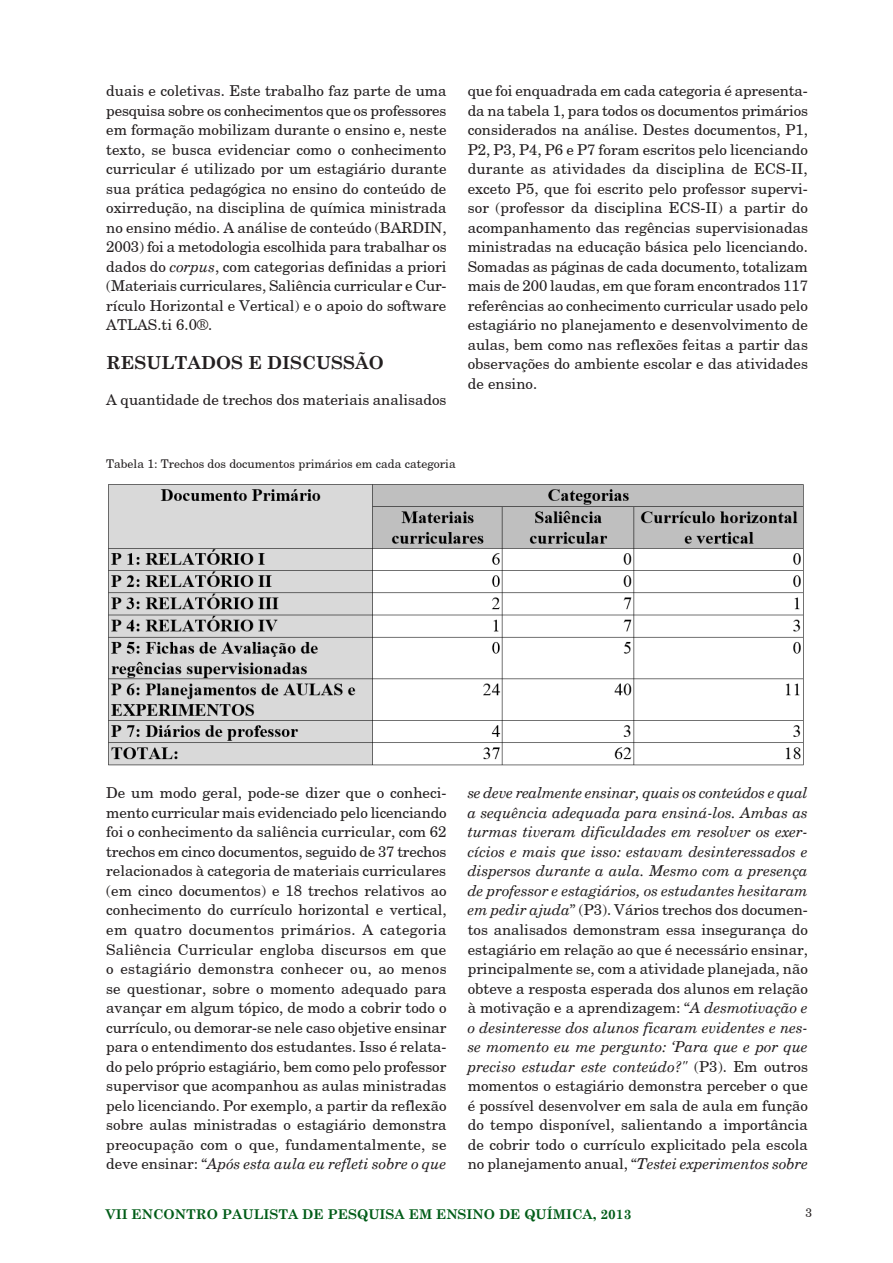
<style>
.page{position:relative;width:893px;height:1263px;background:#fff}
.page>*{position:absolute;margin:0;border:0;box-sizing:border-box;transform-origin:0 0}
.SubtÌtulo{font:700 18px "Century Schoolbook";color:#231f20}
.Corpo_do_texto{font:15px/19.5px "New Century Schoolbook";color:#231f20;text-align:justify}
.t1{font:700 13.5px "Century Schoolbook";color:#005c17}
.Legenda{font:12px "New Century Schoolbook";color:#231f20}
.s1{font-style:italic}
</style>
<div class="page">
<img style="left:108px;top:484px;width:696px;height:282px">
<p class="Corpo_do_texto" style="left:106px;top:81px;width:342px">duais e coletivas. Este trabalho faz parte de uma pesquisa sobre os conhecimentos que os professores em formação mobilizam durante o ensino e, neste texto, se busca evidenciar como o conhecimento curricular é utilizado por um estagiário durante sua prática pedagógica no ensino do conteúdo de oxirredução, na disciplina de química ministrada no ensino médio. A análise de conteúdo (BARDIN, 2003) foi a metodologia escolhida para trabalhar os dados do <span class="s1">corpus</span>, com categorias definidas a priori (Materiais curriculares, Saliência curricular e Cur&shy;rículo Horizontal e Vertical) e o apoio do software ATLAS.ti 6.0®.</p>
<p class="SubtÌtulo" style="left:106px;top:348px;width:279px">RESULTADOS E DISCUSSÃO</p>
<p class="Corpo_do_texto" style="left:106px;top:390px;width:342px">A quantidade de trechos dos materiais analisados</p>
<p class="Corpo_do_texto" style="left:468px;top:81px;width:342px">que foi enquadrada em cada categoria é apresenta&shy;da na tabela 1, para todos os documentos primários considerados na análise. Destes documentos, P1, P2, P3, P4, P6 e P7 foram escritos pelo licenciando durante as atividades da disciplina de ECS-II, exceto P5, que foi escrito pelo professor supervi&shy;sor (professor da disciplina ECS-II) a partir do acompanhamento das regências supervisionadas ministradas na educação básica pelo licenciando.<br>Somadas as páginas de cada documento, totalizam mais de 200 laudas, em que foram encontrados 117 referências ao conhecimento curricular usado pelo estagiário no planejamento e desenvolvimento de aulas, bem como nas reflexões feitas a partir das observações do ambiente escolar e das atividades de ensino.</p>
<p class="Legenda" style="left:106px;top:456px;width:351px">Tabela 1: Trechos dos documentos primários em cada categoria</p>
<p class="Corpo_do_texto" style="left:106px;top:783px;width:342px">De um modo geral, pode-se dizer que o conheci&shy;mento curricular mais evidenciado pelo licenciando foi o conhecimento da saliência curricular, com 62 trechos em cinco documentos, seguido de 37 trechos relacionados à categoria de materiais curriculares (em cinco documentos) e 18 trechos relativos ao conhecimento do currículo horizontal e vertical, em quatro documentos primários. A categoria Saliência Curricular engloba discursos em que o estagiário demonstra conhecer ou, ao menos se questionar, sobre o momento adequado para avançar em algum tópico, de modo a cobrir todo o currículo, ou demorar-se nele caso objetive ensinar para o entendimento dos estudantes. Isso é relata&shy;do pelo próprio estagiário, bem como pelo professor supervisor que acompanhou as aulas ministradas pelo licenciando. Por exemplo, a partir da reflexão sobre aulas ministradas o estagiário demonstra preocupação com o que, fundamentalmente, se deve ensinar: “<span class="s1">Após esta aula eu refleti sobre o que</span></p>
<p class="Corpo_do_texto" style="left:468px;top:783px;width:342px"><span class="s1">se deve realmente ensinar, quais os conteúdos e qual a sequência adequada para ensiná-los. Ambas as turmas tiveram dificuldades em resolver os exer&shy;cícios e mais que isso: estavam desinteressados e dispersos durante a aula. Mesmo com a presença de professor e estagiários, os estudantes hesitaram em pedir ajuda</span>” (P3). Vários trechos dos documen&shy;tos analisados demonstram essa insegurança do estagiário em relação ao que é necessário ensinar, principalmente se, com a atividade planejada, não obteve a resposta esperada dos alunos em relação à motivação e a aprendizagem: “<span class="s1">A desmotivação e o desinteresse dos alunos ficaram evidentes e nes&shy;se momento eu me pergunto: ‘Para que e por que preciso estudar este conteúdo?"</span> (P3). Em outros momentos o estagiário demonstra perceber o que é possível desenvolver em sala de aula em função do tempo disponível, salientando a importância de cobrir todo o currículo explicitado pela escola no planejamento anual, “<span class="s1">Testei experimentos sobre</span></p>
<p class="t1" style="left:105px;top:1203px;width:527px">VII ENCONTRO PAULISTA DE PESQUISA EM ENSINO DE QUÍMICA, 2013</p>
<p class="Legenda" style="left:805px;top:1205px;width:8px">3</p>
</div>
